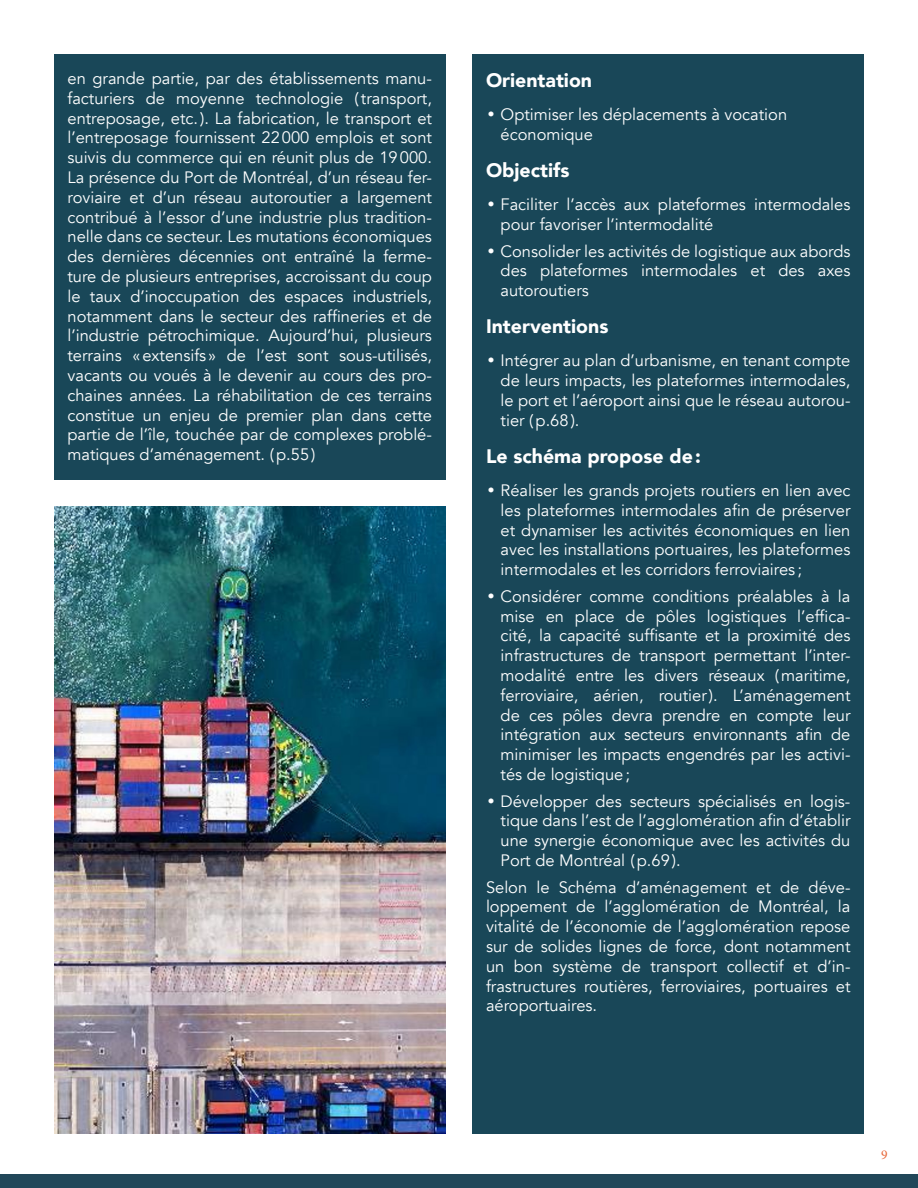
<style>
.page{position:relative;width:918px;height:1188px;background:#fff}
.page>*{position:absolute;margin:0;border:0;box-sizing:border-box;transform-origin:0 0}
.Sous-Sous-Titre{font:900 19.5px "Avenir";color:#fff}
.Texte{font:16.5px/19.8px "Avenir";color:#fff;text-align:justify}
.t1{font:13.5px "Minion Pro";color:#e76839}
.s1{font-family:"Century Gothic"}
</style>
<div class="page">
<div style="left:0;top:1174px;width:918px;height:14px;background:#214759"></div>
<img style="left:54px;top:507px;width:392px;height:627px">
<div style="left:54px;top:54px;width:392px;height:426px;background:#194758"></div>
<div style="left:472px;top:54px;width:392px;height:1080px;background:#194758"></div>
<p class="Texte" style="left:68px;top:69px;width:366px">en grande partie, par des établissements manu&shy;facturiers de moyenne technologie (transport, entreposage, etc.). La fabrication, le transport et l’entreposage fournissent 22000 emplois et sont suivis du commerce qui en réunit plus de 19000.<br>La présence du Port de Montréal, d’un réseau fer&shy;roviaire et d’un réseau autoroutier a largement contribué à l’essor d’une industrie plus tradition&shy;nelle dans ce secteur. Les mutations économiques des dernières décennies ont entraîné la ferme&shy;ture de plusieurs entreprises, accroissant du coup le taux d’inoccupation des espaces industriels, notamment dans le secteur des raffineries et de l’industrie pétrochimique. Aujourd’hui, plusieurs terrains «extensifs » de l’est sont sous-utilisés, vacants ou voués à le devenir au cours des pro&shy;chaines années. La réhabilitation de ces terrains constitue un enjeu de premier plan dans cette partie de l’île, touchée par de complexes problé&shy;matiques d’aménagement. (p.55)</p>
<p class="Sous-Sous-Titre" style="left:486px;top:64px;width:108px">Orientation</p>
<p class="Texte" style="left:501px;top:105px;width:288px;text-indent:-15px"><span class="s1">•</span> Optimiser les déplacements à vocation économique</p>
<p class="Sous-Sous-Titre" style="left:486px;top:154px;width:85px">Objectifs</p>
<p class="Texte" style="left:501px;top:195px;width:351px;text-indent:-15px"><span class="s1">•</span> Faciliter l’accès aux plateformes intermodales pour favoriser l’intermodalité</p>
<p class="Texte" style="left:501px;top:241px;width:351px;text-indent:-15px"><span class="s1">•</span> Consolider les activités de logistique aux abords des plateformes intermodales et des axes autoroutiers</p>
<p class="Sous-Sous-Titre" style="left:486px;top:310px;width:124px">Interventions</p>
<p class="Texte" style="left:501px;top:351px;width:351px;text-indent:-15px"><span class="s1">•</span> Intégrer au plan d’urbanisme, en tenant compte de leurs impacts, les plateformes intermodales, le port et l’aéroport ainsi que le réseau autorou&shy;tier (p.68).</p>
<p class="Sous-Sous-Titre" style="left:486px;top:439px;width:217px">Le schéma propose de:</p>
<p class="Texte" style="left:501px;top:481px;width:351px;text-indent:-15px"><span class="s1">•</span> Réaliser les grands projets routiers en lien avec les plateformes intermodales afin de préserver et dynamiser les activités économiques en lien avec les installations portuaires, les plateformes intermodales et les corridors ferroviaires ;</p>
<p class="Texte" style="left:501px;top:587px;width:351px;text-indent:-15px"><span class="s1">•</span> Considérer comme conditions préalables à la mise en place de pôles logistiques l’effica&shy;cité, la capacité suffisante et la proximité des infrastructures de transport permettant l’inter&shy;modalité entre les divers réseaux (maritime, ferroviaire, aérien, routier). L’aménagement de ces pôles devra prendre en compte leur intégration aux secteurs environnants afin de minimiser les impacts engendrés par les activi&shy;tés de logistique;</p>
<p class="Texte" style="left:501px;top:791px;width:351px;text-indent:-15px"><span class="s1">•</span> Développer des secteurs spécialisés en logis&shy;tique dans l’est de l’agglomération afin d’établir une synergie économique avec les activités du Port de Montréal (p.69).</p>
<p class="Texte" style="left:486px;top:877px;width:366px">Selon le Schéma d’aménagement et de déve&shy;loppement de l’agglomération de Montréal, la vitalité de l’économie de l’agglomération repose sur de solides lignes de force, dont notamment un bon système de transport collectif et d’in&shy;frastructures routières, ferroviaires, portuaires et aéroportuaires.</p>
<p class="t1" style="left:881px;top:1146px;width:8px">9</p>
</div>
